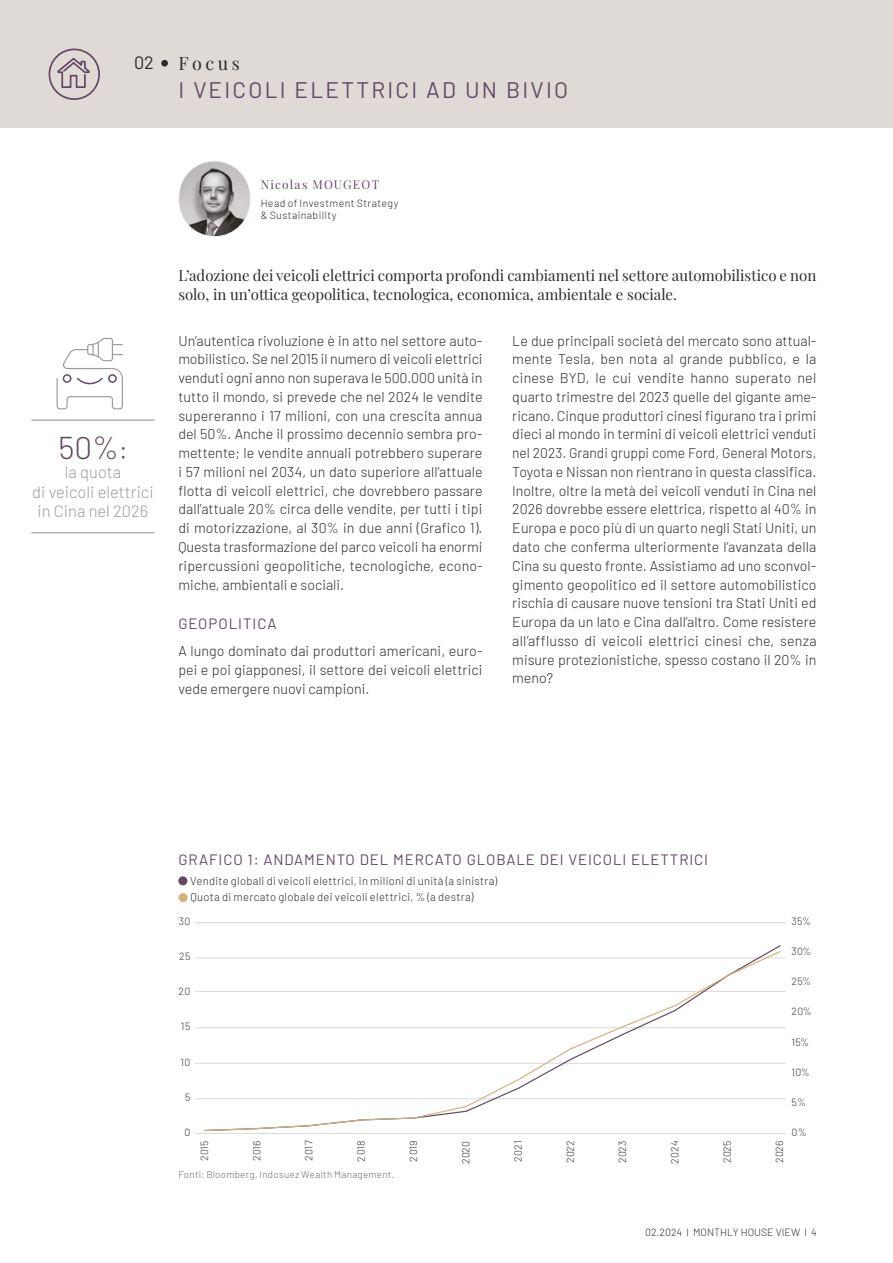
<style>
.page{position:relative;width:893px;height:1263px;background:#fff}
.page>*{position:absolute;margin:0;border:0;box-sizing:border-box;transform-origin:0 0}
.t1{font:300 31.5px "Barlow";color:#624865}
.t2{font:22.5px "Barlow";letter-spacing:.1em;color:#624865}
.t3{font:18px "Playfair Display";letter-spacing:.2em;color:#2a2c30}
.t4{font:18px "Barlow";color:#2a2c30}
.t5{font:300 16.5px/19.5px "Barlow";color:#9d9d9c;text-align:center}
.t6{font:15px/18.8px "Playfair Display";color:#2a2c30}
.t7{font:15px "Barlow";letter-spacing:.06em;color:#624865}
.t8{font:300 14.25px/18.8px "Barlow";color:#2a2c30;text-align:justify}
.t9{font:12px "Playfair Display";letter-spacing:.1em;color:#624865}
.t10{font:300 11.25px/16.8px "Barlow";letter-spacing:.02em;color:#2a2c30}
.t11{font:300 10.5px "Barlow";letter-spacing:.05em;color:#343434}
.t12{font:300 10.5px/12px "Barlow";letter-spacing:.035em;color:#2a2c30}
.t13{font:300 10.5px "Barlow";color:#2a2c30}
.t14{font:300 9.75px "Barlow";letter-spacing:.03em;color:#706f6f}
.s1{font-size:25.5px}
</style>
<div class="page">
<div style="left:0;top:0;width:893px;height:128px;background:#dfdad5"></div>
<div style="left:161px;top:60px;width:7px;height:7px;background:#2a2c30;border-radius:50%"></div>
<img style="left:179px;top:161px;width:71px;height:76px;border-radius:36px">
<div style="left:178px;top:161px;width:73px;height:76px;border:1px solid #fff;border-radius:36px"></div>
<hr style="left:31px;top:419px;width:124px;height:2px;background:#9d9d9c">
<hr style="left:31px;top:532px;width:124px;height:1px;background:#9d9d9c">
<hr style="left:195px;top:1133px;width:591px;height:1px;background:#dad9d9">
<hr style="left:195px;top:1098px;width:591px;height:1px;background:#dad9d9">
<hr style="left:195px;top:1063px;width:591px;height:1px;background:#dad9d9">
<hr style="left:195px;top:1027px;width:591px;height:1px;background:#dad9d9">
<hr style="left:195px;top:991px;width:591px;height:1px;background:#dad9d9">
<hr style="left:195px;top:958px;width:591px;height:1px;background:#dad9d9">
<hr style="left:195px;top:922px;width:591px;height:1px;background:#dad9d9">
<svg style="left:203px;top:950px;width:579px;height:182px"></svg>
<div style="left:178px;top:876px;width:9px;height:9px;background:#624865;border-radius:50%"></div>
<div style="left:179px;top:893px;width:9px;height:9px;background:#d3b37c;border-radius:50%"></div>
<svg style="left:56px;top:337px;width:67px;height:73px"></svg>
<svg style="left:48px;top:48px;width:52px;height:52px"></svg>
<p class="t4" style="left:134px;top:50px;width:21px">02</p>
<p class="t3" style="left:179px;top:49px;width:63px">Focus</p>
<h2 class="t2" style="left:179px;top:74px;width:391px">I VEICOLI ELETTRICI AD UN BIVIO</h2>
<p class="t9" style="left:261px;top:175px;width:120px">Nicolas MOUGEOT</p>
<p class="t12" style="left:261px;top:196px;width:139px">Head of Investment Strategy &amp; Sustainability</p>
<h1 class="t1" style="left:58px;top:425px;width:71px">50%<span class="s1">:</span></h1>
<p class="t5" style="left:32px;top:461px;width:123px">la quota<br>di veicoli elettrici in Cina nel 2026</p>
<p class="t6" style="left:178px;top:265px;width:640px">L’adozione dei veicoli elettrici comporta profondi cambiamenti nel settore automobilistico e non solo, in un’ottica geopolitica, tecnologica, economica, ambientale e sociale.</p>
<p class="t8" style="left:178px;top:330px;width:306px">Un’autentica rivoluzione è in atto nel settore auto&shy;mobilistico. Se nel 2015 il numero di veicoli elettrici venduti ogni anno non superava le 500.000 unità in tutto il mondo, si prevede che nel 2024 le vendite supereranno i 17 milioni, con una crescita annua del 50%. Anche il prossimo decennio sembra pro&shy;mettente; le vendite annuali potrebbero superare i 57 milioni nel 2034, un dato superiore all’attuale flotta di veicoli elettrici, che dovrebbero passare dall’attuale 20% circa delle vendite, per tutti i tipi di motorizzazione, al 30% in due anni (Grafico 1).<br>Questa trasformazione del parco veicoli ha enormi ripercussioni geopolitiche, tecnologiche, econo&shy;miche, ambientali e sociali.</p>
<p class="t7" style="left:178px;top:612px;width:100px">GEOPOLITICA</p>
<p class="t8" style="left:178px;top:640px;width:306px">A lungo dominato dai produttori americani, euro&shy;pei e poi giapponesi, il settore dei veicoli elettrici vede emergere nuovi campioni.</p>
<p class="t8" style="left:512px;top:330px;width:306px">Le due principali società del mercato sono attual&shy;mente Tesla, ben nota al grande pubblico, e la cinese BYD, le cui vendite hanno superato nel quarto trimestre del 2023 quelle del gigante ame&shy;ricano. Cinque produttori cinesi figurano tra i primi dieci al mondo in termini di veicoli elettrici venduti nel 2023. Grandi gruppi come Ford, General Motors, Toyota e Nissan non rientrano in questa classifica.<br>Inoltre, oltre la metà dei veicoli venduti in Cina nel 2026 dovrebbe essere elettrica, rispetto al 40% in Europa e poco più di un quarto negli Stati Uniti, un dato che conferma ulteriormente l’avanzata della Cina su questo fronte. Assistiamo ad uno sconvol&shy;gimento geopolitico ed il settore automobilistico rischia di causare nuove tensioni tra Stati Uniti ed Europa da un lato e Cina dall’altro. Come resistere all’afflusso di veicoli elettrici cinesi che, senza misure protezionistiche, spesso costano il 20% in meno?</p>
<p class="t7" style="left:178px;top:848px;width:531px">GRAFICO 1: ANDAMENTO DEL MERCATO GLOBALE DEI VEICOLI ELETTRICI</p>
<p class="t10" style="left:190px;top:871px;width:309px">Vendite globali di veicoli elettrici, in milioni di unità (a sinistra)<br>Quota di mercato globale dei veicoli elettrici, % (a destra)</p>
<p class="t11" style="left:179px;top:913px;width:13px">30</p>
<p class="t11" style="left:791px;top:913px;width:21px">35%</p>
<p class="t11" style="left:179px;top:948px;width:13px">25</p>
<p class="t11" style="left:178px;top:984px;width:13px">20</p>
<p class="t11" style="left:181px;top:1019px;width:11px">15</p>
<p class="t11" style="left:180px;top:1054px;width:12px">10</p>
<p class="t11" style="left:185px;top:1090px;width:7px">5</p>
<p class="t11" style="left:791px;top:943px;width:22px">30%</p>
<p class="t11" style="left:791px;top:974px;width:21px">25%</p>
<p class="t11" style="left:791px;top:1004px;width:22px">20%</p>
<p class="t11" style="left:791px;top:1034px;width:19px">15%</p>
<p class="t11" style="left:791px;top:1064px;width:20px">10%</p>
<p class="t11" style="left:791px;top:1095px;width:16px">5%</p>
<p class="t11" style="left:185px;top:1125px;width:7px">0</p>
<p class="t11" style="left:197px;top:1161px;width:22px;rotate:-90deg">2015</p>
<p class="t11" style="left:249px;top:1161px;width:22px;rotate:-90deg">2016</p>
<p class="t11" style="left:301px;top:1161px;width:22px;rotate:-90deg">2017</p>
<p class="t11" style="left:353px;top:1161px;width:22px;rotate:-90deg">2018</p>
<p class="t11" style="left:406px;top:1161px;width:22px;rotate:-90deg">2019</p>
<p class="t11" style="left:458px;top:1164px;width:25px;rotate:-90deg">2020</p>
<p class="t11" style="left:510px;top:1161px;width:23px;rotate:-90deg">2021</p>
<p class="t11" style="left:563px;top:1163px;width:24px;rotate:-90deg">2022</p>
<p class="t11" style="left:615px;top:1163px;width:24px;rotate:-90deg">2023</p>
<p class="t11" style="left:667px;top:1163px;width:25px;rotate:-90deg">2024</p>
<p class="t11" style="left:719px;top:1163px;width:24px;rotate:-90deg">2025</p>
<p class="t11" style="left:772px;top:1163px;width:24px;rotate:-90deg">2026</p>
<p class="t14" style="left:178px;top:1167px;width:217px">Fonti: Bloomberg, Indosuez Wealth Management.</p>
<p class="t11" style="left:791px;top:1125px;width:17px">0%</p>
<p class="t13" style="left:645px;top:1225px;width:173px">02.2024 l MONTHLY HOUSE VIEW l 4</p>
</div>
